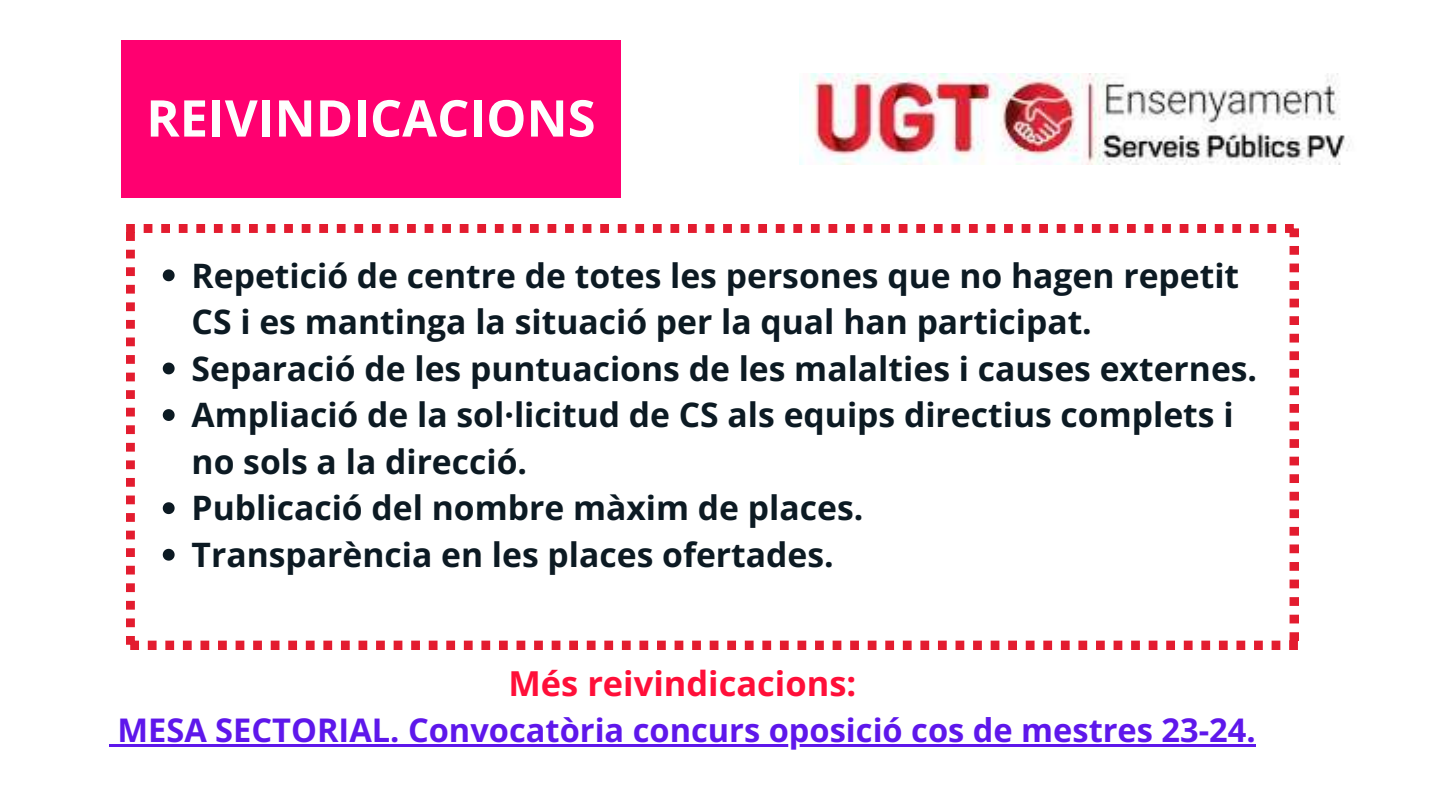
<style>
.page{position:relative;width:1440px;height:810px;background:#fff}
.page>*{position:absolute;margin:0;border:0;box-sizing:border-box;transform-origin:0 0}
.t1{font:700 50.7px "Open Sans";color:#fefefe}
.t2{font:700 34.4px "Open Sans";color:#ff0f39}
.t3{font:700 33.7px/46.6px "Open Sans";color:#0c1a23}
.t4{font:700 32.6px "Open Sans";color:#5e17eb}
</style>
<div class="page">
<img style="left:799px;top:74px;width:551px;height:90px">
<div style="left:122px;top:40px;width:498px;height:158px;background:#ff0070"></div>
<svg style="left:126px;top:224px;width:1173px;height:426px"></svg>
<svg style="left:163px;top:269px;width:12px;height:12px"></svg>
<svg style="left:163px;top:363px;width:12px;height:11px"></svg>
<svg style="left:163px;top:409px;width:12px;height:12px"></svg>
<svg style="left:163px;top:502px;width:12px;height:12px"></svg>
<svg style="left:163px;top:549px;width:12px;height:12px"></svg>
<svg style="left:109px;top:744px;width:8px;height:3px"></svg>
<hr style="left:117px;top:744px;width:1139px;height:3px;background:#5e17eb">
<h1 class="t1" style="left:146px;top:82px;width:451px">REIVINDICACIONS</h1>
<p class="t3" style="left:192px;top:251px;width:1067px">Repetició de centre de totes les persones que no hagen repetit CS i es mantinga la situació per la qual han participat.<br>Separació de les puntuacions de les malalties i causes externes.<br>Ampliació de la sol·licitud de CS als equips directius complets i no sols a la direcció.<br>Publicació del nombre màxim de places.<br>Transparència en les places ofertades.</p>
<p class="t2" style="left:509px;top:660px;width:349px">Més reivindicacions:</p>
<p class="t4" style="left:117px;top:707px;width:1140px">MESA SECTORIAL. Convocatòria concurs oposició cos de mestres 23-24.</p>
</div>
